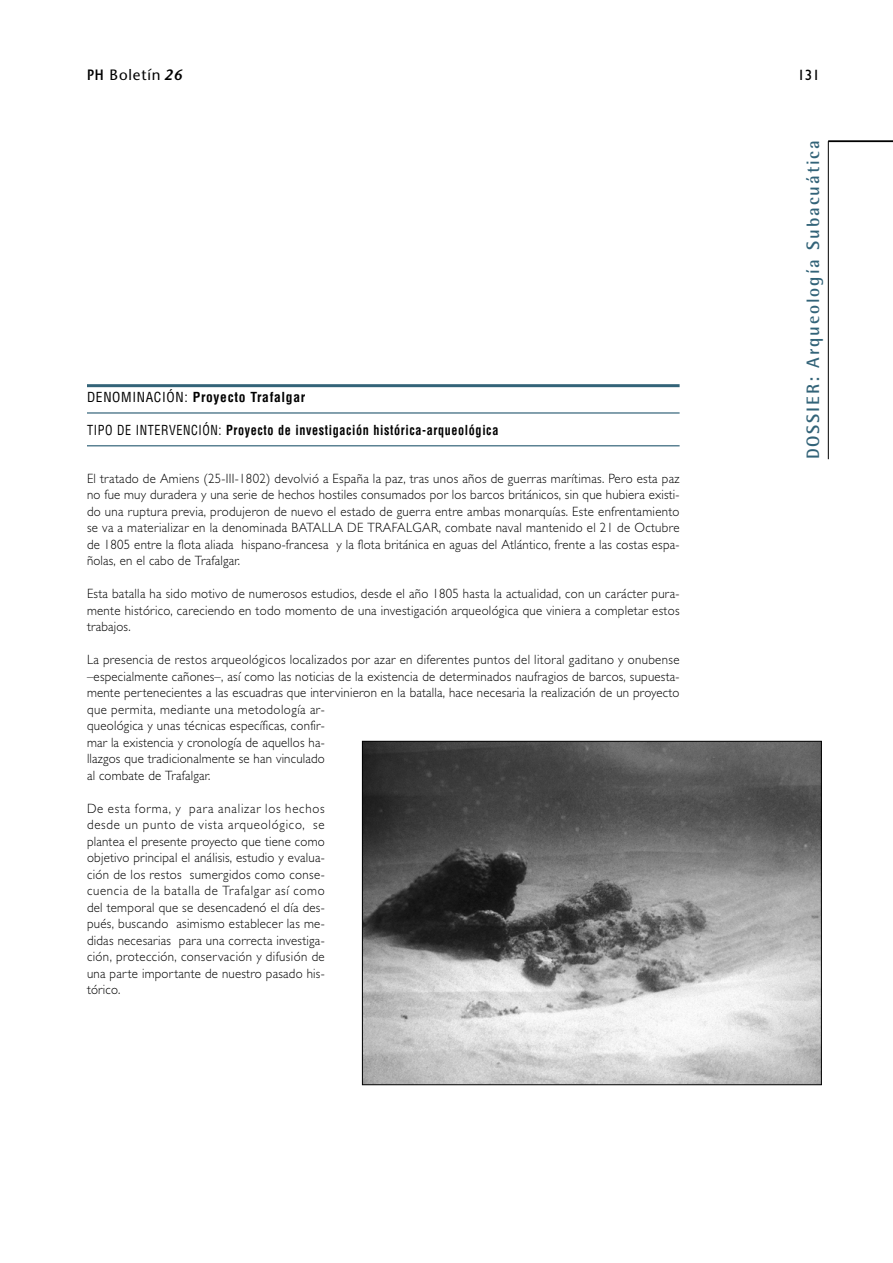
<style>
.page{position:relative;width:893px;height:1263px;background:#fff}
.page>*{position:absolute;margin:0;border:0;box-sizing:border-box;transform-origin:0 0}
.t1{font:700 18px "Rotis Semi Sans";letter-spacing:.105em;color:#326378}
.t2{font:15px "Stone Sans";letter-spacing:.055em;color:#000}
.t3{font:15px "Gill Sans";color:#000}
.t4{font:300 13.5px/16.5px "Gill Sans";letter-spacing:.02em;color:#000;text-align:justify;scale:.95 1}
.t5{font:700 condensed 13.5px "Helvetica";letter-spacing:.05em;color:#000;scale:.9 1}
.t6{font:700 condensed 13.5px "Helvetica";letter-spacing:.05em;color:#000}
.s1{font-weight:600}
.s2{font-weight:600;font-style:italic}
.s3{font-weight:400}
</style>
<div class="page">
<hr style="left:828px;top:140px;width:64px;height:2px;background:#000">
<hr style="left:828px;top:141px;width:1px;height:318px;background:#000">
<hr style="left:87px;top:384px;width:592px;height:3px;background:#326378">
<hr style="left:87px;top:412px;width:592px;height:2px;background:#5b8293">
<hr style="left:87px;top:445px;width:592px;height:2px;background:#5b8293">
<img style="left:364px;top:743px;width:455px;height:340px">
<div style="left:362px;top:741px;width:459px;height:344px;border:1px solid #000"></div>
<p class="t2" style="left:87px;top:69px;width:97px"><span class="s1">PH</span> Boletín <span class="s2">26</span></p>
<p class="t3" style="left:797px;top:69px;width:24px">131</p>
<p class="t6" style="left:87px;top:392px;width:220px"><span class="s3">DENOMINACIÓN:</span> Proyecto Trafalgar</p>
<p class="t5" style="left:87px;top:426px;width:458px"><span class="s3">TIPO DE INTERVENCIÓN:</span> Proyecto de investigación histórica-arqueológica</p>
<p class="t4" style="left:87px;top:472px;width:625px">El tratado de Amiens (25-III-1802) devolvió a España la paz, tras unos años de guerras marítimas. Pero esta paz no fue muy duradera y una serie de hechos hostiles consumados por los barcos británicos, sin que hubiera existi&shy;do una ruptura previa, produjeron de nuevo el estado de guerra entre ambas monarquías. Este enfrentamiento se va a materializar en la denominada BATALLA DE TRAFALGAR, combate naval mantenido el 21 de Octubre de 1805 entre la flota aliada hispano-francesa y la flota británica en aguas del Atlántico, frente a las costas espa&shy;ñolas, en el cabo de Trafalgar.</p>
<p class="t4" style="left:87px;top:587px;width:625px">Esta batalla ha sido motivo de numerosos estudios, desde el año 1805 hasta la actualidad, con un carácter pura&shy;mente histórico, careciendo en todo momento de una investigación arqueológica que viniera a completar estos trabajos.</p>
<p class="t4" style="left:87px;top:653px;width:625px;text-align:left">La presencia de restos arqueológicos localizados por azar en diferentes puntos del litoral gaditano y onubense –especialmente cañones–, así como las noticias de la existencia de determinados naufragios de barcos, supuesta&shy;mente pertenecientes a las escuadras que intervinieron en la batalla, hace necesaria la realización de un proyecto que permita, mediante una metodología ar-<br>queológica y unas técnicas específicas, confir-<br>mar la existencia y cronología de aquellos ha-<br>llazgos que tradicionalmente se han vinculado<br>al combate de Trafalgar.</p>
<p class="t4" style="left:87px;top:802px;width:252px">De esta forma, y para analizar los hechos desde un punto de vista arqueológico, se plantea el presente proyecto que tiene como objetivo principal el análisis, estudio y evalua&shy;ción de los restos sumergidos como conse&shy;cuencia de la batalla de Trafalgar así como del temporal que se desencadenó el día des&shy;pués, buscando asimismo establecer las me&shy;didas necesarias para una correcta investiga&shy;ción, protección, conservación y difusión de una parte importante de nuestro pasado his&shy;tórico.</p>
<h1 class="t1" style="left:806px;top:459px;width:321px;rotate:-90deg">DOSSIER: Arqueología Subacuática</h1>
</div>
